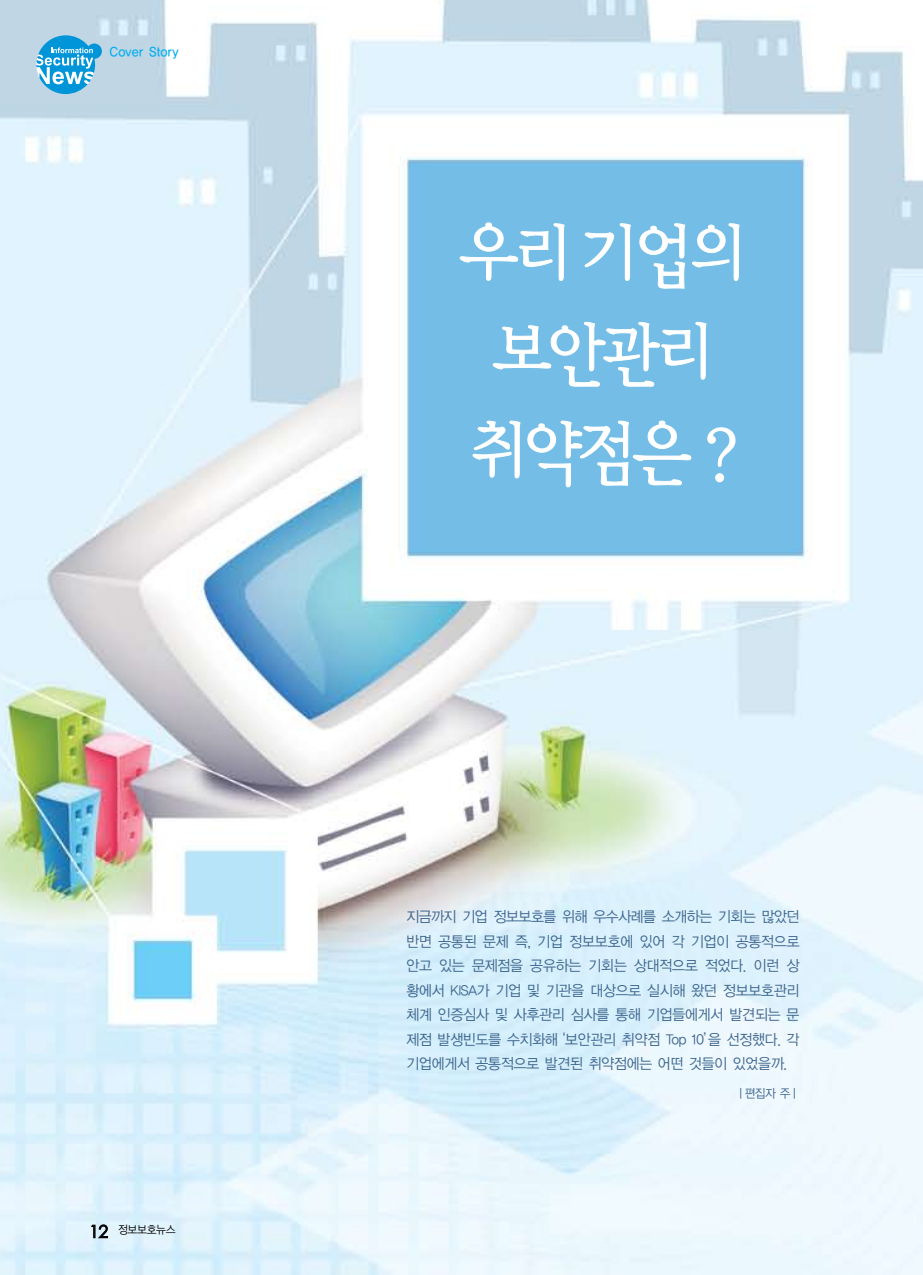
<style>
.page{position:relative;width:923px;height:1275px;background:#fff}
.page>*{position:absolute;margin:0;border:0;box-sizing:border-box;transform-origin:0 0}
.t1{font:68.25px/98.7px "YDIY Mj O230";letter-spacing:-.07em;color:#fff;text-align:center;scale:.96 1}
.t2{font:14.88px/24.5px "YDIYGO120 KSCPC EUC H";letter-spacing:-.1em;color:#3c658d;text-align:justify;scale:.95 1}
.t3{font:14px "YDIYGO130 KSCPC EUC H";letter-spacing:-.05em;color:#00adef;scale:.92 1}
.t4{font:12.25px "YDIYGO120 KSCPC EUC H";letter-spacing:-.15em;color:#3c658d;scale:.93 1}
.t5{font:11.38px "YDIYGO120 KSCPC EUC H";letter-spacing:-.1em;color:#000;scale:.93 1}
.s1{font-family:"Century Gothic";font-size:17.5px}
</style>
<div class="page">
<img style="left:0;top:0;width:923px;height:1275px">
<svg style="left:460px;top:222px;width:105px;height:60px;background:#82c3e8"></svg>
<svg style="left:584px;top:222px;width:47px;height:60px;background:#80c3e8"></svg>
<svg style="left:639px;top:222px;width:46px;height:67px;background:#87c6e9"></svg>
<svg style="left:691px;top:222px;width:49px;height:60px;background:#84c4e8"></svg>
<svg style="left:492px;top:315px;width:215px;height:72px;background:#81c3e8"></svg>
<svg style="left:471px;top:420px;width:50px;height:59px;background:#87c6e9"></svg>
<svg style="left:527px;top:420px;width:165px;height:68px;background:#82c3e8"></svg>
<svg style="left:706px;top:427px;width:30px;height:56px;background:#82c3e8"></svg>
<div style="left:87px;top:44px;width:15px;height:15px;background:#0095d9;border-radius:50%"></div>
<svg style="left:36px;top:35px;width:59px;height:59px;background:#5eb8e3"></svg>
<svg style="left:92px;top:1225px;width:16px;height:13px"></svg>
<p class="t3" style="left:109px;top:44px;width:78px">Cover Story</p>
<p class="t5" style="left:89px;top:1223px;width:95px"><span class="s1">12</span> 정보보호뉴스</p>
<h1 class="t1" style="left:459px;top:208px;width:302px">우리 기업의 보안관리 취약점은 ?</h1>
<p class="t2" style="left:406px;top:904px;width:417px">지금까지 기업 정보보호를 위해 우수사례를 소개하는 기회는 많았던 반면 공통된 문제 즉, 기업 정보보호에 있어 각 기업이 공통적으로 안고 있는 문제점을 공유하는 기회는 상대적으로 적었다. 이런 상 황에서 KISA가 기업 및 기관을 대상으로 실시해 왔던 정보보호관리 체계 인증심사 및 사후관리 심사를 통해 기업들에게서 발견되는 문 제점 발생빈도를 수치화해 ‘보안관리 취약점 Top 10’을 선정했다. 각 기업에게서 공통적으로 발견된 취약점에는 어떤 것들이 있었을까.</p>
<p class="t4" style="left:735px;top:1087px;width:71px">ㅣ편집자 주ㅣ</p>
</div>
